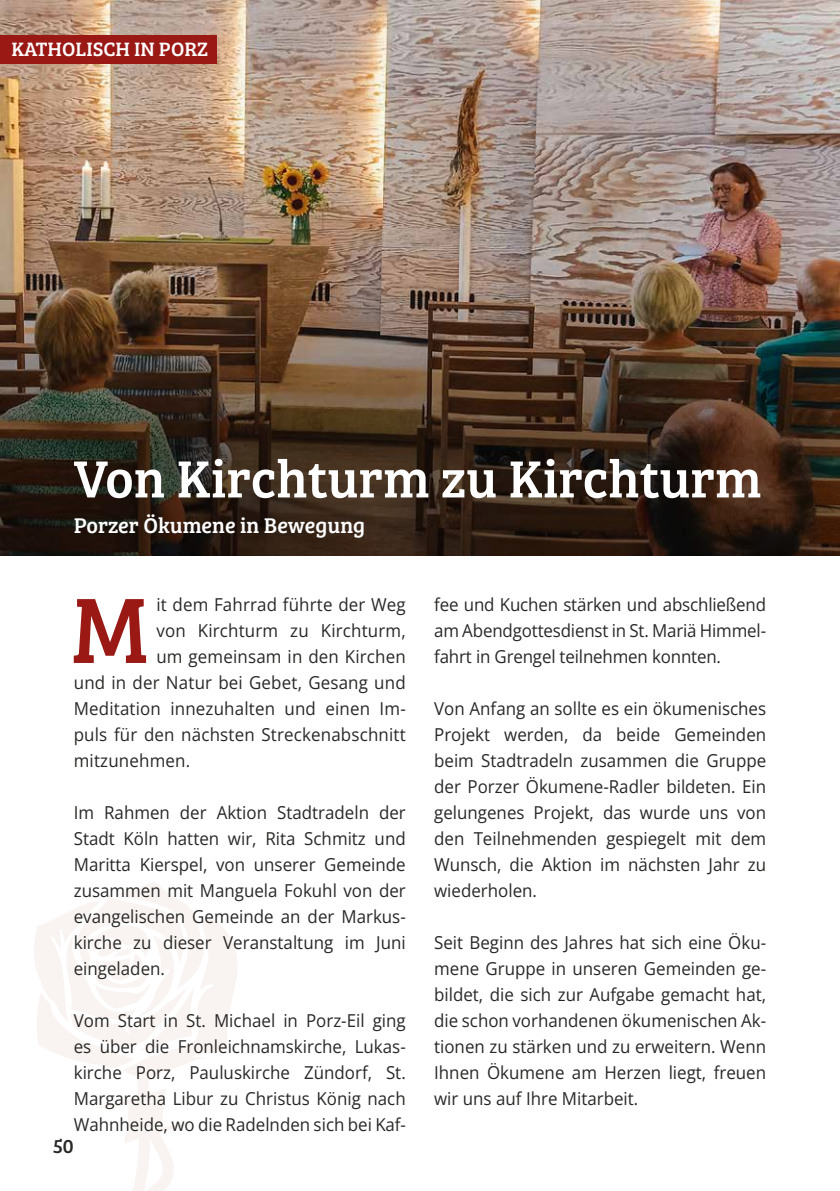
<style>
.page{position:relative;width:840px;height:1191px;background:#fff}
.page>*{position:absolute;margin:0;border:0;box-sizing:border-box;transform-origin:0 0}
.t1{font:96px "Bree Serif";color:#9a1915;scale:.95 1}
.t2{font:54px "Bree Serif";color:#fff}
.t3{font:22px "Bree Serif";color:#fff}
.t4{font:20px "Bree Serif";color:#fff}
.t5{font:20px "Bree Serif";color:#282827}
.t6{font:17.8px/26px "Open Sans";color:#282827;text-align:justify;scale:.95 1}
</style>
<div class="page">
<svg style="left:34px;top:882px;width:203px;height:182px;fill:#f9f4f1"></svg>
<svg style="left:97px;top:1064px;width:95px;height:127px"></svg>
<img style="left:0;top:0;width:839px;height:271px">
<img style="left:0;top:271px;width:839px;height:285px">
<div style="left:0;top:35px;width:217px;height:28px;background:#9a1915"></div>
<p class="t4" style="left:11px;top:34px;width:198px">KATHOLISCH IN PORZ</p>
<h2 class="t2" style="left:74px;top:438px;width:689px">Von Kirchturm zu Kirchturm</h2>
<p class="t3" style="left:74px;top:509px;width:293px">Porzer Ökumene in Bewegung</p>
<h1 class="t1" style="left:71px;top:558px;width:84px">M</h1>
<p class="t6" style="left:156px;top:591px;width:264px">it dem Fahrrad führte der Weg</p>
<p class="t6" style="left:156px;top:617px;width:264px">von Kirchturm zu Kirchturm,</p>
<p class="t6" style="left:156px;top:643px;width:264px">um gemeinsam in den Kirchen</p>
<p class="t6" style="left:74px;top:669px;width:351px">und in der Natur bei Gebet, Gesang und</p>
<p class="t6" style="left:74px;top:695px;width:351px">Meditation innezuhalten und einen Im-</p>
<p class="t6" style="left:74px;top:721px;width:351px">puls für den nächsten Streckenabschnitt</p>
<p class="t6" style="left:74px;top:747px;width:124px">mitzunehmen.</p>
<p class="t6" style="left:74px;top:799px;width:351px">Im Rahmen der Aktion Stadtradeln der Stadt Köln hatten wir, Rita Schmitz und Maritta Kierspel, von unserer Gemeinde zusammen mit Manguela Fokuhl von der evangelischen Gemeinde an der Markus&shy;kirche zu dieser Veranstaltung im Juni eingeladen.</p>
<p class="t6" style="left:74px;top:1007px;width:351px">Vom Start in St. Michael in Porz-Eil ging es über die Fronleichnamskirche, Lukas&shy;kirche Porz, Pauluskirche Zündorf, St.<br>Margaretha Libur zu Christus König nach Wahnheide, wo die Radelnden sich bei Kaf-</p>
<p class="t5" style="left:53px;top:1131px;width:22px">50</p>
<p class="t6" style="left:434px;top:591px;width:351px">fee und Kuchen stärken und abschließend am Abendgottesdienst in St. Mariä Himmel&shy;fahrt in Grengel teilnehmen konnten.</p>
<p class="t6" style="left:434px;top:695px;width:351px">Von Anfang an sollte es ein ökumenisches Projekt werden, da beide Gemeinden beim Stadtradeln zusammen die Gruppe der Porzer Ökumene-Radler bildeten. Ein gelungenes Projekt, das wurde uns von den Teilnehmenden gespiegelt mit dem Wunsch, die Aktion im nächsten Jahr zu wiederholen.</p>
<p class="t6" style="left:434px;top:929px;width:351px">Seit Beginn des Jahres hat sich eine Öku&shy;mene Gruppe in unseren Gemeinden ge&shy;bildet, die sich zur Aufgabe gemacht hat, die schon vorhandenen ökumenischen Ak&shy;tionen zu stärken und zu erweitern. Wenn Ihnen Ökumene am Herzen liegt, freuen wir uns auf Ihre Mitarbeit.</p>
</div>
